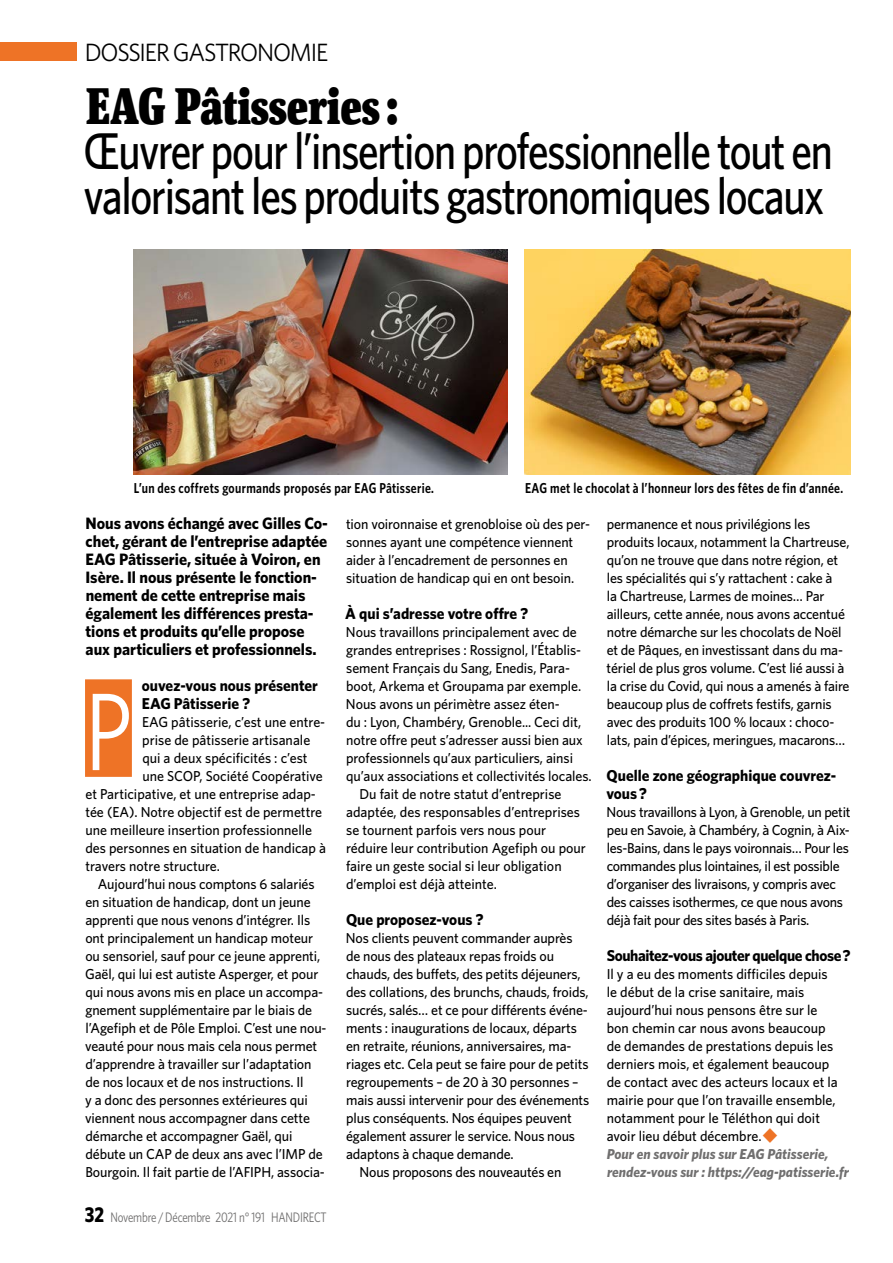
<style>
.page{position:relative;width:893px;height:1263px;background:#fff}
.page>*{position:absolute;margin:0;border:0;box-sizing:border-box;transform-origin:0 0}
.t1{font:110.55px "Whitney Narrow";color:#fff;scale:.9 1}
.t2{font:500 51.75px/45px "Whitney Narrow";letter-spacing:-.025em;color:#000;scale:.9 1}
.t3{font:900 51.75px "Floris SP";color:#000;scale:.9 1}
.t4{font:25.05px "Whitney";letter-spacing:-.05em;color:#000}
.t5{font:700 16.5px/18px "Whitney";color:#000}
.t6{font:700 15.75px/18px "Whitney";color:#000}
.t7{font:700 15.75px "Whitney";letter-spacing:-.025em;color:#000}
.t8{font:500 14.4px/18px "Whitney";letter-spacing:-.005em;color:#000}
.t9{font:600 14.4px "Whitney Narrow";letter-spacing:.025em;color:#000;scale:.9 1}
.t10{font:13.8px "Whitney Narrow";letter-spacing:-.015em;color:#706f6f;scale:.9 1}
.s1{font-weight:700;font-size:21.3px;color:#000}
.s2{color:#ee7326}
.s3{font-weight:700;font-style:italic;color:#706f6f}
</style>
<div class="page">
<div style="left:0;top:43px;width:76px;height:18px;background:#ee7326"></div>
<img style="left:134px;top:250px;width:374px;height:225px">
<img style="left:525px;top:250px;width:325px;height:225px">
<div style="left:85px;top:679px;width:47px;height:98px;background:#ee7326"></div>
<h3 class="t4" style="left:85px;top:35px;width:245px">DOSSIER GASTRONOMIE</h3>
<h2 class="t3" style="left:86px;top:76px;width:350px">EAG Pâtisseries:</h2>
<h2 class="t2" style="left:84px;top:127px;width:834px">Œuvrer pour l’insertion professionnelle tout en valorisant les produits gastronomiques locaux</h2>
<p class="t9" style="left:134px;top:478px;width:335px">L’un des coffrets gourmands proposés par EAG Pâtisserie.</p>
<p class="t9" style="left:525px;top:478px;width:355px">EAG met le chocolat à l’honneur lors des fêtes de fin d’année.</p>
<p class="t5" style="left:85px;top:513px;width:244px">Nous avons échangé avec Gilles Co&shy;chet, gérant de l’entreprise adaptée EAG Pâtisserie, située à Voiron, en Isère. Il nous présente le fonction&shy;nement de cette entreprise mais également les différences presta&shy;tions et produits qu’elle propose aux particuliers et professionnels.</p>
<h1 class="t1" style="left:85px;top:661px;width:54px">P</h1>
<p class="t6" style="left:142px;top:676px;width:178px">ouvez-vous nous présenter<br>EAG Pâtisserie ?</p>
<p class="t8" style="left:142px;top:712px;width:185px">EAG pâtisserie, c’est une entre-</p>
<p class="t8" style="left:142px;top:730px;width:170px">prise de pâtisserie artisanale</p>
<p class="t8" style="left:142px;top:748px;width:167px">qui a deux spécificités : c’est</p>
<p class="t8" style="left:142px;top:766px;width:182px">une SCOP, Société Coopérative</p>
<p class="t8" style="left:85px;top:784px;width:232px">et Participative, et une entreprise adap-</p>
<p class="t8" style="left:85px;top:802px;width:238px">tée (EA). Notre objectif est de permettre</p>
<p class="t8" style="left:86px;top:820px;width:228px">une meilleure insertion professionnelle</p>
<p class="t8" style="left:85px;top:838px;width:242px">des personnes en situation de handicap à</p>
<p class="t8" style="left:85px;top:856px;width:136px">travers notre structure.</p>
<p class="t8" style="left:98px;top:874px;width:218px">Aujourd’hui nous comptons 6 salariés</p>
<p class="t8" style="left:85px;top:892px;width:227px">en situation de handicap, dont un jeune</p>
<p class="t8" style="left:85px;top:910px;width:226px">apprenti que nous venons d’intégrer. Ils</p>
<p class="t8" style="left:85px;top:928px;width:229px">ont principalement un handicap moteur</p>
<p class="t8" style="left:85px;top:946px;width:236px">ou sensoriel, sauf pour ce jeune apprenti,</p>
<p class="t8" style="left:85px;top:964px;width:235px">Gaël, qui lui est autiste Asperger, et pour</p>
<p class="t8" style="left:86px;top:982px;width:239px">qui nous avons mis en place un accompa-</p>
<p class="t8" style="left:85px;top:1000px;width:228px">gnement supplémentaire par le biais de</p>
<p class="t8" style="left:86px;top:1018px;width:243px">l’Agefiph et de Pôle Emploi. C’est une nou-</p>
<p class="t8" style="left:85px;top:1036px;width:234px">veauté pour nous mais cela nous permet</p>
<p class="t8" style="left:85px;top:1054px;width:228px">d’apprendre à travailler sur l’adaptation</p>
<p class="t8" style="left:85px;top:1072px;width:220px">de nos locaux et de nos instructions. Il</p>
<p class="t8" style="left:85px;top:1090px;width:224px">y a donc des personnes extérieures qui</p>
<p class="t8" style="left:85px;top:1108px;width:226px">viennent nous accompagner dans cette</p>
<p class="t8" style="left:85px;top:1126px;width:209px">démarche et accompagner Gaël, qui</p>
<p class="t8" style="left:85px;top:1144px;width:239px">débute un CAP de deux ans avec l’IMP de</p>
<p class="t8" style="left:85px;top:1162px;width:241px">Bourgoin. Il fait partie de l’AFIPH, associa-</p>
<p class="t10" style="left:85px;top:1208px;width:270px"><span class="s1">32</span> Novembre / Décembre 2021 n° 191 HANDIRECT</p>
<p class="t8" style="left:346px;top:514px;width:246px">tion voironnaise et grenobloise où des per&shy;sonnes ayant une compétence viennent aider à l’encadrement de personnes en situation de handicap qui en ont besoin.</p>
<p class="t6" style="left:345px;top:604px;width:184px">À qui s’adresse votre offre ?</p>
<p class="t8" style="left:346px;top:622px;width:232px">Nous travaillons principalement avec de</p>
<p class="t8" style="left:346px;top:640px;width:237px">grandes entreprises : Rossignol, l’Établis-</p>
<p class="t8" style="left:346px;top:658px;width:225px">sement Français du Sang, Enedis, Para-</p>
<p class="t8" style="left:346px;top:676px;width:237px">boot, Arkema et Groupama par exemple.</p>
<p class="t8" style="left:346px;top:694px;width:215px">Nous avons un périmètre assez éten-</p>
<p class="t8" style="left:346px;top:712px;width:237px">du : Lyon, Chambéry, Grenoble... Ceci dit,</p>
<p class="t8" style="left:346px;top:730px;width:238px">notre offre peut s’adresser aussi bien aux</p>
<p class="t8" style="left:346px;top:748px;width:228px">professionnels qu’aux particuliers, ainsi</p>
<p class="t8" style="left:346px;top:766px;width:247px">qu’aux associations et collectivités locales.</p>
<p class="t8" style="left:359px;top:784px;width:203px">Du fait de notre statut d’entreprise</p>
<p class="t8" style="left:346px;top:802px;width:235px">adaptée, des responsables d’entreprises</p>
<p class="t8" style="left:346px;top:820px;width:201px">se tournent parfois vers nous pour</p>
<p class="t8" style="left:346px;top:838px;width:241px">réduire leur contribution Agefiph ou pour</p>
<p class="t8" style="left:346px;top:856px;width:217px">faire un geste social si leur obligation</p>
<p class="t8" style="left:346px;top:874px;width:152px">d’emploi est déjà atteinte.</p>
<p class="t6" style="left:346px;top:910px;width:139px">Que proposez-vous ?</p>
<p class="t8" style="left:346px;top:928px;width:228px">Nos clients peuvent commander auprès</p>
<p class="t8" style="left:346px;top:946px;width:210px">de nous des plateaux repas froids ou</p>
<p class="t8" style="left:346px;top:964px;width:236px">chauds, des buffets, des petits déjeuners,</p>
<p class="t8" style="left:346px;top:982px;width:244px">des collations, des brunchs, chauds, froids,</p>
<p class="t8" style="left:346px;top:1000px;width:243px">sucrés, salés… et ce pour différents événe-</p>
<p class="t8" style="left:346px;top:1018px;width:232px">ments : inaugurations de locaux, départs</p>
<p class="t8" style="left:346px;top:1036px;width:227px">en retraite, réunions, anniversaires, ma-</p>
<p class="t8" style="left:346px;top:1054px;width:244px">riages etc. Cela peut se faire pour de petits</p>
<p class="t8" style="left:346px;top:1072px;width:234px">regroupements – de 20 à 30 personnes –</p>
<p class="t8" style="left:346px;top:1090px;width:245px">mais aussi intervenir pour des événements</p>
<p class="t8" style="left:346px;top:1108px;width:227px">plus conséquents. Nos équipes peuvent</p>
<p class="t8" style="left:346px;top:1126px;width:231px">également assurer le service. Nous nous</p>
<p class="t8" style="left:346px;top:1144px;width:169px">adaptons à chaque demande.</p>
<p class="t8" style="left:359px;top:1162px;width:203px">Nous proposons des nouveautés en</p>
<p class="t8" style="left:607px;top:514px;width:244px">permanence et nous privilégions les produits locaux, notamment la Chartreuse, qu’on ne trouve que dans notre région, et les spécialités qui s’y rattachent : cake à<br>la Chartreuse, Larmes de moines… Par ailleurs, cette année, nous avons accentué notre démarche sur les chocolats de Noël et de Pâques, en investissant dans du ma&shy;tériel de plus gros volume. C’est lié aussi à la crise du Covid, qui nous a amenés à faire beaucoup plus de coffrets festifs, garnis avec des produits 100 % locaux : choco&shy;lats, pain d’épices, meringues, macarons…</p>
<p class="t6" style="left:606px;top:766px;width:231px">Quelle zone géographique couvrez&shy;vous ?</p>
<p class="t8" style="left:607px;top:802px;width:245px">Nous travaillons à Lyon, à Grenoble, un petit peu en Savoie, à Chambéry, à Cognin, à Aix&shy;les-Bains, dans le pays voironnais… Pour les commandes plus lointaines, il est possible d’organiser des livraisons, y compris avec des caisses isothermes, ce que nous avons déjà fait pour des sites basés à Paris.</p>
<p class="t7" style="left:607px;top:944px;width:245px">Souhaitez-vous ajouter quelque chose ?</p>
<p class="t8" style="left:607px;top:964px;width:244px">Il y a eu des moments difficiles depuis<br>le début de la crise sanitaire, mais aujourd’hui nous pensons être sur le<br>bon chemin car nous avons beaucoup<br>de demandes de prestations depuis les derniers mois, et également beaucoup<br>de contact avec des acteurs locaux et la mairie pour que l’on travaille ensemble, notamment pour le Téléthon qui doit avoir lieu début décembre.<span class="s2">◆<br></span><span class="s3">Pour en savoir plus sur EAG Pâtisserie, rendez-vous sur : https://eag-patisserie.fr</span></p>
</div>
